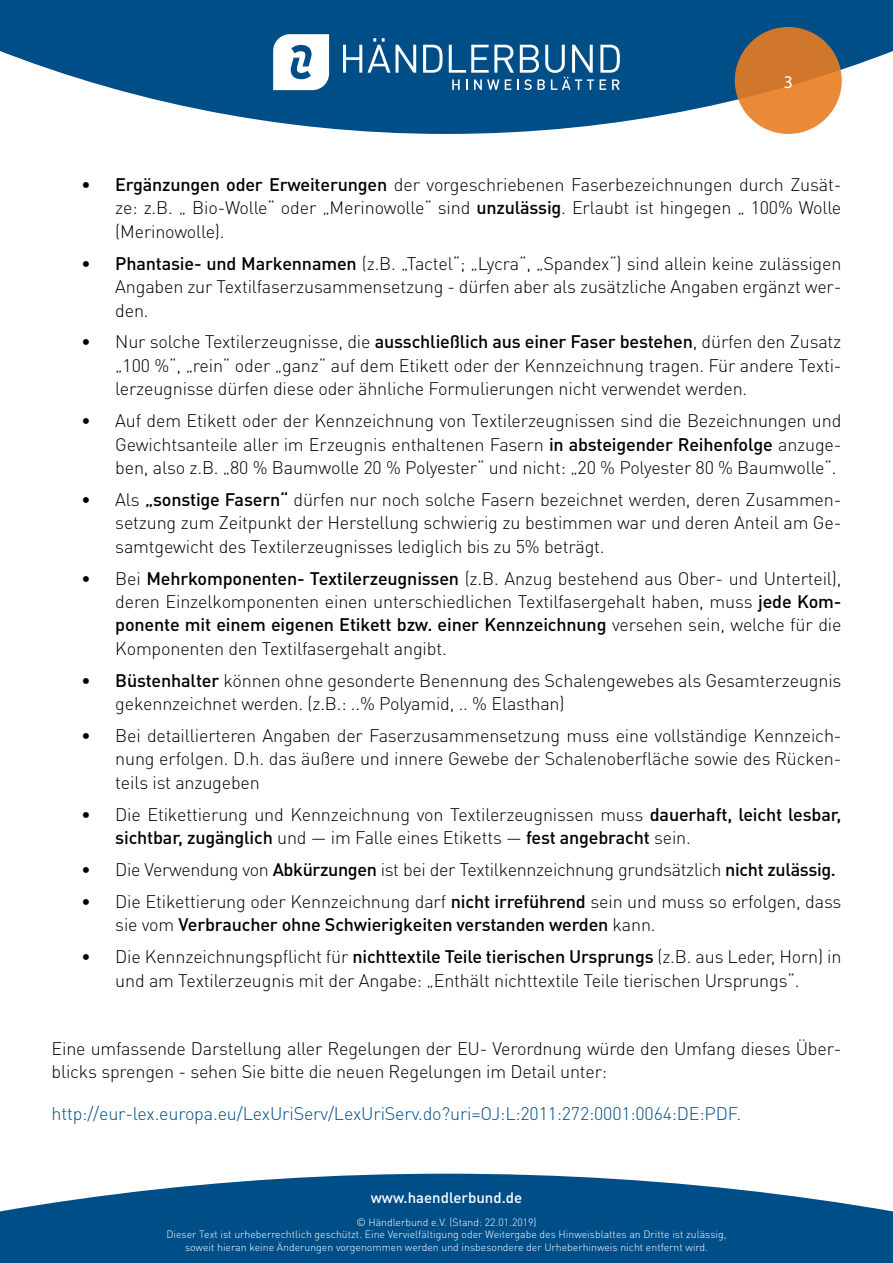
<style>
.page{position:relative;width:893px;height:1263px;background:#fff}
.page>*{position:absolute;margin:0;border:0;box-sizing:border-box;transform-origin:0 0}
.t1{font:300 18px/23.4px "DIN Pro";letter-spacing:-.01em;color:#000;text-align:justify}
.t2{font:300 18px "DIN Pro";letter-spacing:-.01em;color:#004e87}
.t3{font:18px "Myriad Pro";color:#fff}
.t4{font:500 15px "DIN Pro";color:#fff}
.t5{font:300 10.5px/12.6px "DIN Pro";color:#fff;text-align:center}
.s1{font-weight:500}
</style>
<div class="page">
<svg style="left:0;top:0;width:893px;height:134px;fill:#004e87"></svg>
<svg style="left:735px;top:27px;width:107px;height:107px;background:#da7f31"></svg>
<svg style="left:343px;top:38px;width:47px;height:35px"></svg>
<svg style="left:396px;top:45px;width:20px;height:28px"></svg>
<svg style="left:423px;top:45px;width:20px;height:28px"></svg>
<svg style="left:600px;top:45px;width:20px;height:28px"></svg>
<svg style="left:449px;top:45px;width:145px;height:45px"></svg>
<svg style="left:600px;top:79px;width:6px;height:11px"></svg>
<svg style="left:612px;top:79px;width:8px;height:11px"></svg>
<svg style="left:273px;top:34px;width:56px;height:56px"></svg>
<svg style="left:0;top:1174px;width:893px;height:89px;background:#226697"></svg>
<p class="t3" style="left:784px;top:71px;width:11px">3</p>
<p class="t1" style="left:115px;top:172px;width:728px;text-indent:-34px">• <span class="s1">Ergänzungen oder Erweiterungen</span> der vorgeschriebenen Faserbezeichnungen durch Zusät&shy;ze: z.B. „ Bio-Wolle“ oder „Merinowolle“ sind <span class="s1">unzulässig</span>. Erlaubt ist hingegen „ 100% Wolle (Merinowolle).</p>
<p class="t1" style="left:115px;top:251px;width:728px;text-indent:-34px">• <span class="s1">Phantasie- und Markennamen</span> (z.B. „Tactel“; „Lycra“, „Spandex“) sind allein keine zulässigen Angaben zur Textilfaserzusammensetzung - dürfen aber als zusätzliche Angaben ergänzt wer&shy;den.</p>
<p class="t1" style="left:115px;top:330px;width:728px;text-indent:-34px">• Nur solche Textilerzeugnisse, die <span class="s1">ausschließlich aus einer Faser bestehen</span>, dürfen den Zusatz „100 %“, „rein“ oder „ganz“ auf dem Etikett oder der Kennzeichnung tragen. Für andere Texti&shy;lerzeugnisse dürfen diese oder ähnliche Formulierungen nicht verwendet werden.</p>
<p class="t1" style="left:115px;top:408px;width:728px;text-indent:-34px">• Auf dem Etikett oder der Kennzeichnung von Textilerzeugnissen sind die Bezeichnungen und Gewichtsanteile aller im Erzeugnis enthaltenen Fasern <span class="s1">in absteigender Reihenfolge</span> anzuge&shy;ben, also z.B. „80 % Baumwolle 20 % Polyester“ und nicht: „20 % Polyester 80 % Baumwolle“.</p>
<p class="t1" style="left:115px;top:487px;width:728px;text-indent:-34px">• Als <span class="s1">„sonstige Fasern“</span> dürfen nur noch solche Fasern bezeichnet werden, deren Zusammen&shy;setzung zum Zeitpunkt der Herstellung schwierig zu bestimmen war und deren Anteil am Ge&shy;samtgewicht des Textilerzeugnisses lediglich bis zu 5% beträgt.</p>
<p class="t1" style="left:115px;top:566px;width:728px;text-indent:-34px">• Bei <span class="s1">Mehrkomponenten- Textilerzeugnissen</span> (z.B. Anzug bestehend aus Ober- und Unterteil), deren Einzelkomponenten einen unterschiedlichen Textilfasergehalt haben, muss <span class="s1">jede Kom&shy;ponente mit einem eigenen Etikett bzw. einer Kennzeichnung</span> versehen sein, welche für die Komponenten den Textilfasergehalt angibt.</p>
<p class="t1" style="left:115px;top:668px;width:728px;text-indent:-34px">• <span class="s1">Büstenhalter</span> können ohne gesonderte Benennung des Schalengewebes als Gesamterzeugnis gekennzeichnet werden. (z.B.: ..% Polyamid, .. % Elasthan)</p>
<p class="t1" style="left:115px;top:723px;width:728px;text-indent:-34px">• Bei detaillierteren Angaben der Faserzusammensetzung muss eine vollständige Kennzeich&shy;nung erfolgen. D.h. das äußere und innere Gewebe der Schalenoberfläche sowie des Rücken&shy;teils ist anzugeben</p>
<p class="t1" style="left:115px;top:802px;width:728px;text-indent:-34px">• Die Etikettierung und Kennzeichnung von Textilerzeugnissen muss <span class="s1">dauerhaft, leicht lesbar, sichtbar, zugänglich</span> und — im Falle eines Etiketts — <span class="s1">fest angebracht</span> sein.</p>
<p class="t1" style="left:81px;top:857px;width:756px">• Die Verwendung von <span class="s1">Abkürzungen</span> ist bei der Textilkennzeichnung grundsätzlich <span class="s1">nicht zulässig.</span></p>
<p class="t1" style="left:115px;top:889px;width:728px;text-indent:-34px">• Die Etikettierung oder Kennzeichnung darf <span class="s1">nicht irreführend</span> sein und muss so erfolgen, dass sie vom <span class="s1">Verbraucher ohne Schwierigkeiten verstanden werden</span> kann.</p>
<p class="t1" style="left:81px;top:944px;width:762px;text-align:center">• Die Kennzeichnungspflicht für <span class="s1">nichttextile Teile tierischen Ursprungs</span> (z.B. aus Leder, Horn) in und am Textilerzeugnis mit der Angabe: „Enthält nichttextile Teile tierischen Ursprungs“.</p>
<p class="t1" style="left:52px;top:1036px;width:791px">Eine umfassende Darstellung aller Regelungen der EU- Verordnung würde den Umfang dieses Über&shy;blicks sprengen - sehen Sie bitte die neuen Regelungen im Detail unter:</p>
<p class="t2" style="left:52px;top:1101px;width:691px">http://eur-lex.europa.eu/LexUriServ/LexUriServ.do?uri=OJ:L:2011:272:0001:0064:DE:PDF.</p>
<p class="t4" style="left:371px;top:1187px;width:153px">www.haendlerbund.de</p>
<p class="t5" style="left:166px;top:1215px;width:562px">© Händlerbund e.V. (Stand: 22.01.2019)<br>Dieser Text ist urheberrechtlich geschützt. Eine Vervielfältigung oder Weitergabe des Hinweisblattes an Dritte ist zulässig, soweit hieran keine Änderungen vorgenommen werden und insbesondere der Urheberhinweis nicht entfernt wird.</p>
</div>
